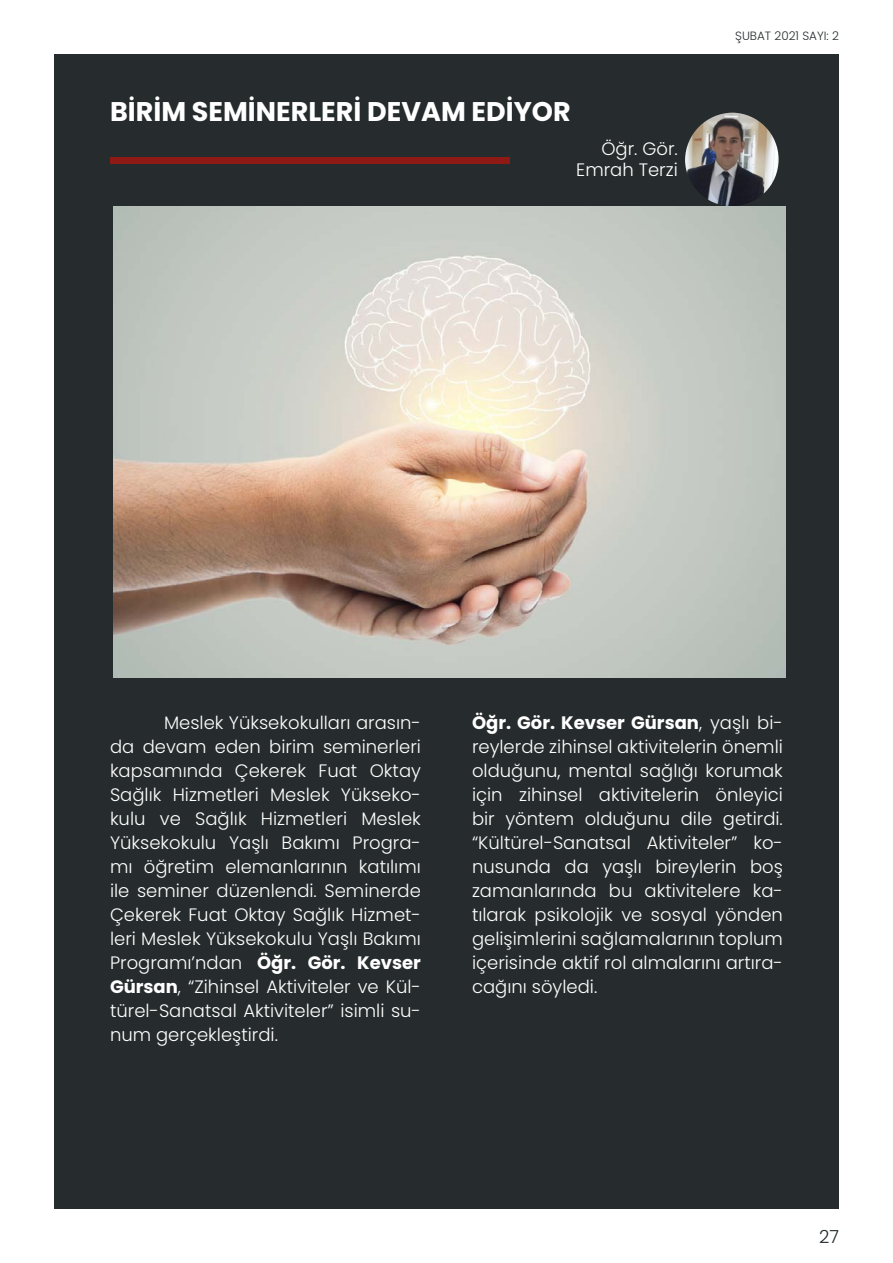
<style>
.page{position:relative;width:893px;height:1263px;background:#fff}
.page>*{position:absolute;margin:0;border:0;box-sizing:border-box;transform-origin:0 0}
.t1{font:700 27px "Poppins";color:#fff}
.t2{font:300 18px/24px "Poppins";color:#fff;text-align:justify}
.t3{font:300 18px "Poppins";color:#1b2528}
.t4{font:300 12px "Poppins";color:#262c2d}
.s1{font-weight:700}
</style>
<div class="page">
<div style="left:54px;top:54px;width:785px;height:1155px;background:#262c2d"></div>
<div style="left:110px;top:157px;width:399px;height:7px;background:#8f1915"></div>
<img style="left:685px;top:113px;width:94px;height:93px;border-radius:47px">
<img style="left:113px;top:206px;width:673px;height:471px">
<p class="t1" style="left:110px;top:96px;width:462px">BİRİM SEMİNERLERİ DEVAM EDİYOR</p>
<p class="t2" style="left:601px;top:137px;width:78px">Öğr. Gör.</p>
<p class="t2" style="left:576px;top:158px;width:103px">Emrah Terzi</p>
<p class="t4" style="left:735px;top:29px;width:105px">ŞUBAT 2021 SAYI: 2</p>
<p class="t2" style="left:110px;top:710px;width:312px;text-indent:54px">Meslek Yüksekokulları arasın&shy;da devam eden birim seminerleri kapsamında Çekerek Fuat Oktay Sağlık Hizmetleri Meslek Yükseko&shy;kulu ve Sağlık Hizmetleri Meslek Yüksekokulu Yaşlı Bakımı Progra&shy;mı öğretim elemanlarının katılımı ile seminer düzenlendi. Seminerde Çekerek Fuat Oktay Sağlık Hizmet&shy;leri Meslek Yüksekokulu Yaşlı Bakımı Programı’ndan <span class="s1">Öğr. Gör. Kevser Gürsan</span>, “Zihinsel Aktiviteler ve Kül&shy;türel-Sanatsal Aktiviteler” isimli su&shy;num gerçekleştirdi.</p>
<p class="t2" style="left:472px;top:710px;width:312px"><span class="s1">Öğr. Gör. Kevser Gürsan</span>, yaşlı bi&shy;reylerde zihinsel aktivitelerin önemli olduğunu, mental sağlığı korumak için zihinsel aktivitelerin önleyici bir yöntem olduğunu dile getirdi. “Kültürel-Sanatsal Aktiviteler” ko&shy;nusunda da yaşlı bireylerin boş zamanlarında bu aktivitelere ka&shy;tılarak psikolojik ve sosyal yönden gelişimlerini sağlamalarının toplum içerisinde aktif rol almalarını artıra&shy;cağını söyledi.</p>
<p class="t3" style="left:819px;top:1226px;width:21px">27</p>
</div>
